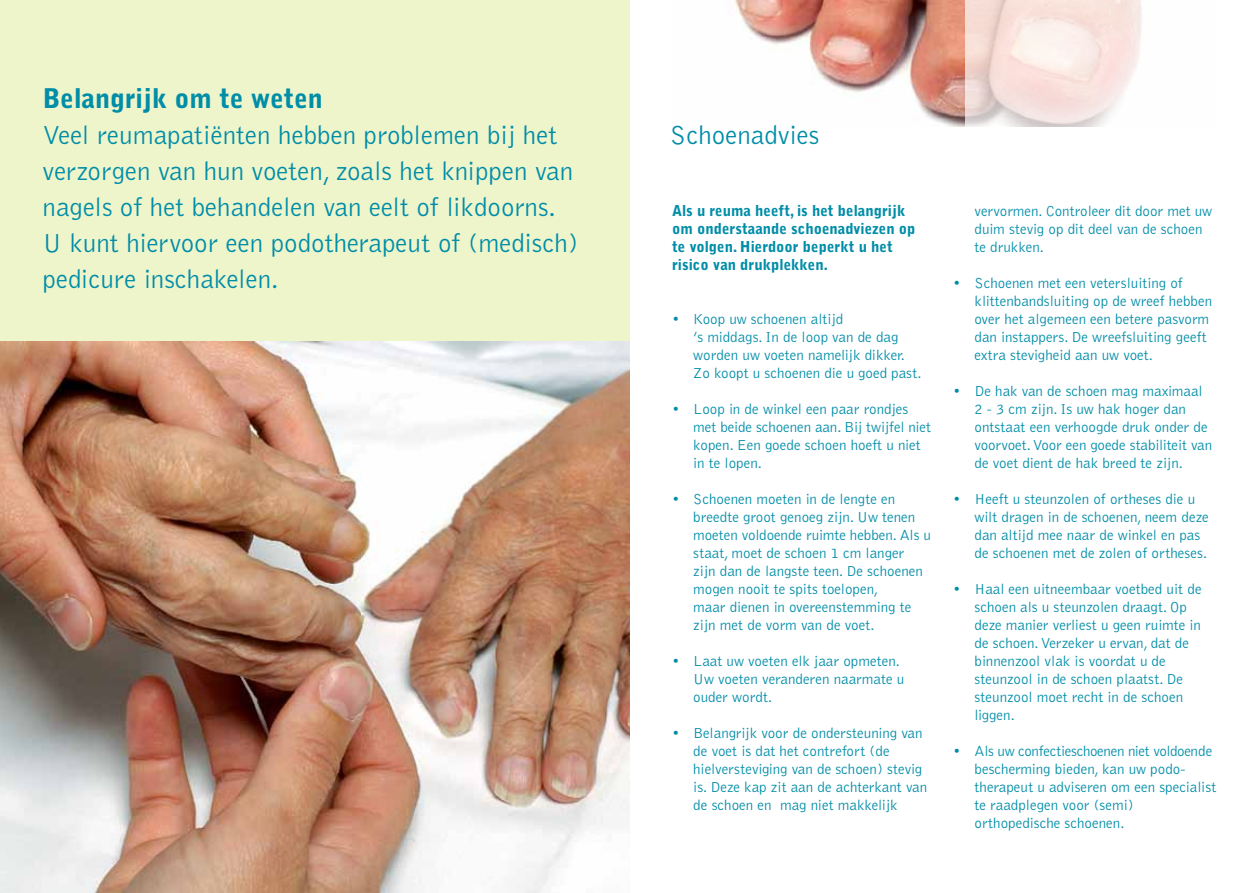
<style>
.page{position:relative;width:1259px;height:893px;background:#fff}
.page>*{position:absolute;margin:0;border:0;box-sizing:border-box;transform-origin:0 0}
.t1{font:300 27px/36px "Bell Gothic";color:#008da8}
.t2{font:900 27px "Bell Gothic";color:#008da8}
.t3{font:300 15px/18px "Bell Gothic";color:#008da8}
.t4{font:900 15px/18px "Bell Gothic";color:#008da8}
</style>
<div class="page">
<div style="left:0;top:0;width:629px;height:342px;background:#eff5cb"></div>
<img style="left:734px;top:0;width:231px;height:127px">
<svg style="left:965px;top:0;width:177px;height:127px;background:#f5e3df"></svg>
<img style="left:0;top:341px;width:629px;height:552px">
<h1 class="t2" style="left:43px;top:83px;width:282px">Belangrijk om te weten</h1>
<h1 class="t1" style="left:43px;top:118px;width:537px">Veel reumapatiënten hebben problemen bij het verzorgen van hun voeten, zoals het knippen van nagels of het behandelen van eelt of likdoorns.<br>U kunt hiervoor een podotherapeut of (medisch) pedicure inschakelen.</h1>
<h1 class="t1" style="left:670px;top:118px;width:151px">Schoenadvies</h1>
<p class="t4" style="left:672px;top:202px;width:245px">Als u reuma heeft, is het belangrijk om onderstaande schoenadviezen op te volgen. Hierdoor beperkt u het risico van drukplekken.</p>
<p class="t3" style="left:693px;top:310px;width:230px;text-indent:-21px">• Koop uw schoenen altijd<br>’s middags. In de loop van de dag worden uw voeten namelijk dikker.<br>Zo koopt u schoenen die u goed past.</p>
<p class="t3" style="left:693px;top:400px;width:239px;text-indent:-21px">• Loop in de winkel een paar rondjes met beide schoenen aan. Bij twijfel niet kopen. Een goede schoen hoeft u niet in te lopen.</p>
<p class="t3" style="left:693px;top:490px;width:239px;text-indent:-21px">• Schoenen moeten in de lengte en breedte groot genoeg zijn. Uw tenen moeten voldoende ruimte hebben. Als u staat, moet de schoen 1 cm langer<br>zijn dan de langste teen. De schoenen mogen nooit te spits toelopen,<br>maar dienen in overeenstemming te zijn met de vorm van de voet.</p>
<p class="t3" style="left:693px;top:652px;width:212px;text-indent:-21px">• Laat uw voeten elk jaar opmeten.<br>Uw voeten veranderen naarmate u ouder wordt.</p>
<p class="t3" style="left:693px;top:724px;width:235px;text-indent:-21px">• Belangrijk voor de ondersteuning van de voet is dat het contrefort (de hielversteviging van de schoen) stevig is. Deze kap zit aan de achterkant van de schoen en mag niet makkelijk</p>
<p class="t3" style="left:974px;top:202px;width:239px">vervormen. Controleer dit door met uw duim stevig op dit deel van de schoen te drukken.</p>
<p class="t3" style="left:974px;top:274px;width:239px;text-indent:-21px">• Schoenen met een vetersluiting of klittenbandsluiting op de wreef hebben over het algemeen een betere pasvorm dan instappers. De wreefsluiting geeft extra stevigheid aan uw voet.</p>
<p class="t3" style="left:974px;top:382px;width:239px;text-indent:-21px">• De hak van de schoen mag maximaal 2 - 3 cm zijn. Is uw hak hoger dan ontstaat een verhoogde druk onder de voorvoet. Voor een goede stabiliteit van de voet dient de hak breed te zijn.</p>
<p class="t3" style="left:974px;top:490px;width:236px;text-indent:-21px">• Heeft u steunzolen of ortheses die u wilt dragen in de schoenen, neem deze dan altijd mee naar de winkel en pas de schoenen met de zolen of ortheses.</p>
<p class="t3" style="left:974px;top:580px;width:229px;text-indent:-21px">• Haal een uitneembaar voetbed uit de schoen als u steunzolen draagt. Op deze manier verliest u geen ruimte in de schoen. Verzeker u ervan, dat de binnenzool vlak is voordat u de steunzool in de schoen plaatst. De steunzool moet recht in de schoen liggen.</p>
<p class="t3" style="left:974px;top:742px;width:243px;text-indent:-21px">• Als uw confectieschoenen niet voldoende bescherming bieden, kan uw podo&shy;therapeut u adviseren om een specialist te raadplegen voor (semi) orthopedische schoenen.</p>
</div>
